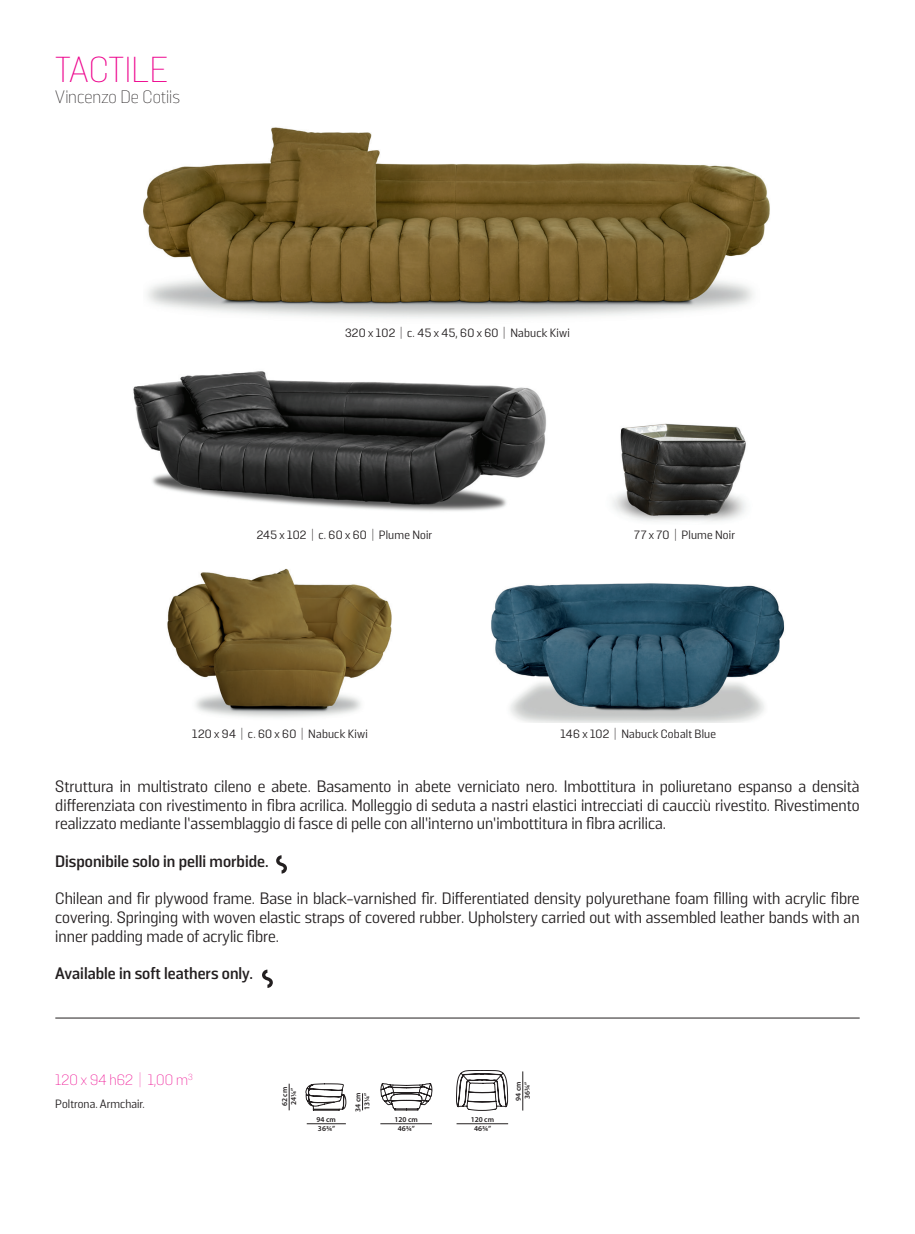
<style>
.page{position:relative;width:915px;height:1234px;background:#fff}
.page>*{position:absolute;margin:0;border:0;box-sizing:border-box;transform-origin:0 0}
.t1{font:200 36px "Solido";letter-spacing:-.005em;color:#ed028c}
.t2{font:200 18px "Solido";color:#231f20}
.t3{font:16.5px/18.8px "Solido";color:#231f20;text-align:justify}
.t4{font:700 16.5px "Solido";color:#231f20}
.t5{font:200 15px "Solido";color:#ed028c}
.t6{font:12px "Solido";letter-spacing:.02em;color:#231f20}
.t7{font:600 7.5px/9px "Myriad Pro";color:#231f20}
</style>
<div class="page">
<hr style="left:55px;top:1017px;width:804px;height:1px;background:#231f20">
<hr style="left:306px;top:1123px;width:40px;height:1px;background:#231f20">
<svg style="left:289px;top:1083px;width:1px;height:27px"></svg>
<svg style="left:305px;top:1083px;width:127px;height:27px"></svg>
<hr style="left:380px;top:1123px;width:52px;height:1px;background:#231f20">
<svg style="left:456px;top:1070px;width:52px;height:40px"></svg>
<hr style="left:456px;top:1123px;width:52px;height:1px;background:#231f20">
<hr style="left:522px;top:1071px;width:1px;height:39px;background:#231f20">
<svg style="left:276px;top:855px;width:11px;height:18px"></svg>
<svg style="left:262px;top:969px;width:11px;height:18px"></svg>
<img style="left:143px;top:127px;width:627px;height:191px">
<img style="left:167px;top:568px;width:225px;height:150px">
<img style="left:491px;top:583px;width:294px;height:139px">
<img style="left:133px;top:371px;width:414px;height:140px">
<img style="left:612px;top:423px;width:134px;height:99px">
<p class="t1" style="left:55px;top:49px;width:114px">TACTILE</p>
<p class="t2" style="left:55px;top:86px;width:126px">Vincenzo De Cotiis</p>
<p class="t6" style="left:345px;top:326px;width:226px">320 x 102 | c. 45 x 45, 60 x 60 | Nabuck Kiwi</p>
<p class="t6" style="left:257px;top:528px;width:177px">245 x 102 | c. 60 x 60 | Plume Noir</p>
<p class="t6" style="left:634px;top:528px;width:102px">77 x 70 | Plume Noir</p>
<p class="t6" style="left:192px;top:726px;width:177px">120 x 94 | c. 60 x 60 | Nabuck Kiwi</p>
<p class="t6" style="left:560px;top:726px;width:157px">146 x 102 | Nabuck Cobalt Blue</p>
<p class="t3" style="left:55px;top:777px;width:805px">Struttura in multistrato cileno e abete. Basamento in abete verniciato nero. Imbottitura in poliuretano espanso a densità differenziata con rivestimento in fibra acrilica. Molleggio di seduta a nastri elastici intrecciati di caucciù rivestito. Rivestimento realizzato mediante l’assemblaggio di fasce di pelle con all’interno un’imbottitura in fibra acrilica.</p>
<p class="t4" style="left:55px;top:851px;width:215px">Disponibile solo in pelli morbide.</p>
<p class="t3" style="left:55px;top:889px;width:805px">Chilean and fir plywood frame. Base in black-varnished fir. Differentiated density polyurethane foam filling with acrylic fibre covering. Springing with woven elastic straps of covered rubber. Upholstery carried out with assembled leather bands with an inner padding made of acrylic fibre.</p>
<p class="t4" style="left:55px;top:964px;width:199px">Available in soft leathers only.</p>
<p class="t5" style="left:55px;top:1070px;width:139px">120 x 94 h62 | 1,00 m<sup>3</sup></p>
<p class="t6" style="left:55px;top:1096px;width:91px">Poltrona. Armchair.</p>
<p class="t7" style="left:280px;top:1106px;width:21px;rotate:-90deg">62 cm<br>24¼”</p>
<p class="t7" style="left:353px;top:1111px;width:21px;rotate:-90deg">34 cm<br>13¼”</p>
<p class="t7" style="left:316px;top:1114px;width:21px">94 cm<br>36¾”</p>
<p class="t7" style="left:394px;top:1114px;width:25px;text-align:center">120 cm<br>46¾”</p>
<p class="t7" style="left:470px;top:1114px;width:25px;text-align:center">120 cm<br>46¾”</p>
<p class="t7" style="left:513px;top:1100px;width:21px;rotate:-90deg">94 cm<br>36¾”</p>
</div>
